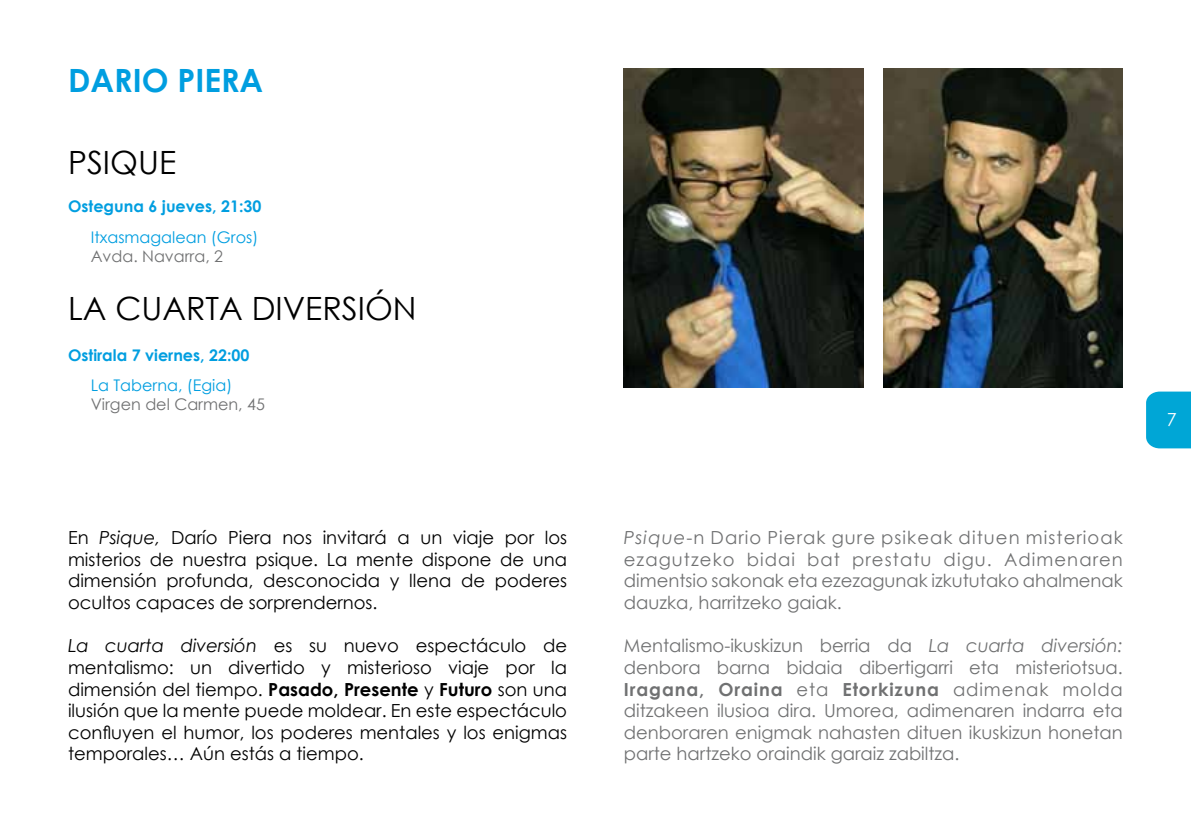
<style>
.page{position:relative;width:1191px;height:840px;background:#fff}
.page>*{position:absolute;margin:0;border:0;box-sizing:border-box;transform-origin:0 0}
.t1{font:32px "Century Gothic";color:#000}
.t2{font:700 32px "Century Gothic";color:#009ee0}
.t3{font:18px/21.6px "Century Gothic";color:#707172;text-align:justify}
.t4{font:18px/21.6px "Century Gothic";color:#000;text-align:justify}
.t5{font:18px "Century Gothic";color:#fff}
.t6{font:700 16px "Century Gothic";color:#009ee0}
.t7{font:16px "Century Gothic";color:#009ee0}
.t8{font:16px "Century Gothic";color:#707172}
.s1{font-style:italic}
.s2{font-weight:700}
</style>
<div class="page">
<div style="left:1146px;top:391px;width:45px;height:57px;background:#00a6d6"></div>
<img style="left:883px;top:68px;width:240px;height:319px">
<img style="left:624px;top:68px;width:239px;height:319px">
<h1 class="t2" style="left:68px;top:56px;width:197px">DARIO PIERA</h1>
<h1 class="t1" style="left:68px;top:140px;width:110px">PSIQUE</h1>
<p class="t6" style="left:68px;top:194px;width:195px">Osteguna 6 jueves, 21:30</p>
<p class="t7" style="left:91px;top:226px;width:169px">Itxasmagalean (Gros)</p>
<p class="t8" style="left:91px;top:245px;width:134px">Avda. Navarra, 2</p>
<h1 class="t1" style="left:68px;top:285px;width:350px">LA CUARTA DIVERSIÓN</h1>
<p class="t6" style="left:68px;top:342px;width:183px">Ostirala 7 viernes, 22:00</p>
<p class="t7" style="left:91px;top:374px;width:143px">La Taberna, (Egia)</p>
<p class="t8" style="left:91px;top:393px;width:176px">Virgen del Carmen, 45</p>
<p class="t4" style="left:68px;top:526px;width:500px">En <span class="s1">Psique,</span> Darío Piera nos invitará a un viaje por los misterios de nuestra psique. La mente dispone de una dimensión profunda, desconocida y llena de poderes ocultos capaces de sorprendernos.</p>
<p class="t4" style="left:68px;top:634px;width:500px"><span class="s1">La cuarta diversión</span> es su nuevo espectáculo de mentalismo: un divertido y misterioso viaje por la dimensión del tiempo. <span class="s2">Pasado, Presente</span> y <span class="s2">Futuro</span> son una ilusión que la mente puede moldear. En este espectáculo confluyen el humor, los poderes mentales y los enigmas temporales… Aún estás a tiempo.</p>
<p class="t3" style="left:624px;top:526px;width:500px"><span class="s1">Psique</span>-n Dario Pierak gure psikeak dituen misterioak ezagutzeko bidai bat prestatu digu. Adimenaren dimentsio sakonak eta ezezagunak izkututako ahalmenak dauzka, harritzeko gaiak.</p>
<p class="t3" style="left:624px;top:634px;width:500px">Mentalismo-ikuskizun berria da <span class="s1">La cuarta diversión: </span>denbora barna bidaia dibertigarri eta misteriotsua.<br><span class="s2">Iragana, Oraina</span> eta <span class="s2">Etorkizuna</span> adimenak molda ditzakeen ilusioa dira. Umorea, adimenaren indarra eta denboraren enigmak nahasten dituen ikuskizun honetan parte hartzeko oraindik garaiz zabiltza.</p>
<p class="t5" style="left:1166px;top:407px;width:11px">7</p>
</div>
